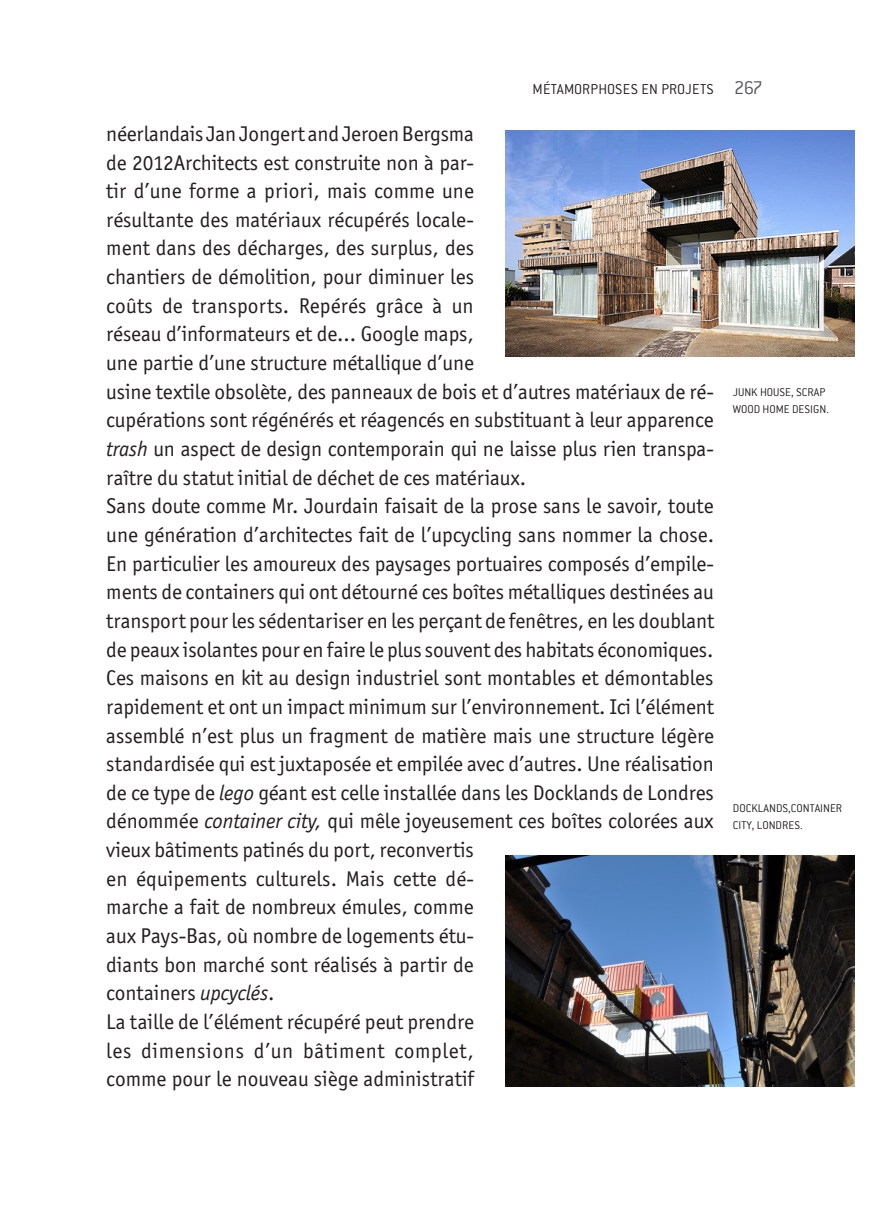
<style>
.page{position:relative;width:881px;height:1212px;background:#fff}
.page>*{position:absolute;margin:0;border:0;box-sizing:border-box;transform-origin:0 0}
.corps_txt_normal{font:21.38px/28.6px "Officina Sans ITC Std";letter-spacing:-.005em;color:#231f20}
.t1{font:300 15.75px "Conduit ITC Pro";letter-spacing:.02em;color:#231f20}
.legendes_droite{font:300 12.38px/16.9px "Conduit ITC Pro";color:#231f20}
.s1{font-size:20.25px;color:#57585a}
.s2{font-style:italic}
</style>
<div class="page">
<img style="left:505px;top:130px;width:348px;height:227px">
<img style="left:505px;top:855px;width:348px;height:231px">
<p class="t1" style="left:532px;top:80px;width:232px">MÉTAMORPHOSES EN PROJETS <span class="s1">267</span></p>
<p class="corps_txt_normal" style="left:106px;top:119px;width:609px">néerlandais Jan Jongert and Jeroen Bergsma<br>de 2012Architects est construite non à par-<br>tir d’une forme a priori, mais comme une<br>résultante des matériaux récupérés locale-<br>ment dans des décharges, des surplus, des<br>chantiers de démolition, pour diminuer les<br>coûts de transports. Repérés grâce à un<br>réseau d’informateurs et de… Google maps,<br>une partie d’une structure métallique d’une<br>usine textile obsolète, des panneaux de bois et d’autres matériaux de ré&shy;cupérations sont régénérés et réagencés en substituant à leur apparence <span class="s2">trash</span> un aspect de design contemporain qui ne laisse plus rien transpa&shy;raître du statut initial de déchet de ces matériaux.</p>
<p class="corps_txt_normal" style="left:106px;top:492px;width:609px">Sans doute comme Mr. Jourdain faisait de la prose sans le savoir, toute une génération d’architectes fait de l’upcycling sans nommer la chose.<br>En particulier les amoureux des paysages portuaires composés d’empile&shy;ments de containers qui ont détourné ces boîtes métalliques destinées au transport pour les sédentariser en les perçant de fenêtres, en les doublant de peaux isolantes pour en faire le plus souvent des habitats économiques.<br>Ces maisons en kit au design industriel sont montables et démontables rapidement et ont un impact minimum sur l’environnement. Ici l’élément assemblé n’est plus un fragment de matière mais une structure légère standardisée qui est juxtaposée et empilée avec d’autres. Une réalisation de ce type de <span class="s2">lego</span> géant est celle installée dans les Docklands de Londres dénommée <span class="s2">container city,</span> qui mêle joyeusement ces boîtes colorées aux vieux bâtiments patinés du port, reconvertis<br>en équipements culturels. Mais cette dé-<br>marche a fait de nombreux émules, comme<br>aux Pays-Bas, où nombre de logements étu-<br>diants bon marché sont réalisés à partir de<br>containers <span class="s2">upcyclés</span>.</p>
<p class="corps_txt_normal" style="left:106px;top:1007px;width:369px;text-align:justify">La taille de l’élément récupéré peut prendre les dimensions d’un bâtiment complet, comme pour le nouveau siège administratif</p>
<p class="legendes_droite" style="left:732px;top:384px;width:97px">JUNK HOUSE, SCRAP<br>WOOD HOME DESIGN.</p>
<p class="legendes_droite" style="left:732px;top:800px;width:111px">DOCKLANDS,CONTAINER<br>CITY, LONDRES.</p>
</div>
